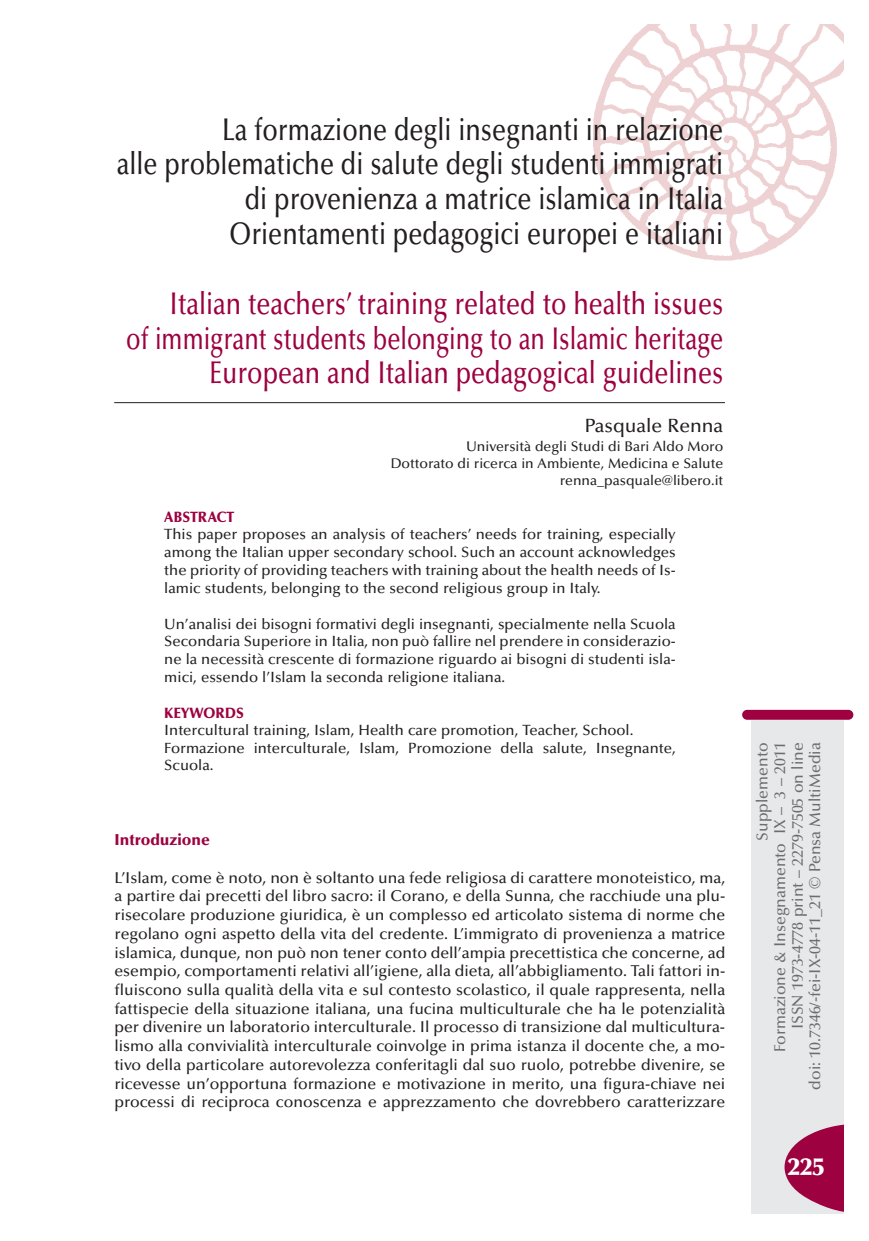
<style>
.page{position:relative;width:869px;height:1241px;background:#fff}
.page>*{position:absolute;margin:0;border:0;box-sizing:border-box;transform-origin:0 0}
.t1{font:500 31.5px/34.8px "Optima";color:#231f20;text-align:right;scale:.8 1}
.t2{font:500 31.5px/34.8px "Optima";color:#9d0140;text-align:right;scale:.8 1}
.t3{font:900 24.5px "Optima";color:#fff}
.t4{font:500 19.25px "Optima";color:#231f20}
.t5{font:500 15.75px/18.7px "Optima";color:#231f20;text-align:justify}
.t6{font:500 15.75px/17.5px "Optima";color:#6c6d70;text-align:right}
.t7{font:900 15.75px "Optima";color:#9d0140}
.t8{font:500 14.88px/17.8px "Optima";color:#231f20;text-align:justify}
.t9{font:900 14.88px "Optima";color:#9d0140;scale:.95 1}
.t10{font:500 14px/17px "Optima";color:#231f20;text-align:right}
</style>
<div class="page">
<img style="left:593px;top:25px;width:249px;height:236px">
<hr style="left:114px;top:402px;width:610px;height:1px;background:#231f20">
<div style="left:750px;top:720px;width:92px;height:493px;background:#e7e8e9"></div>
<div style="left:741px;top:709px;width:112px;height:10px;background:#9d0140;border-radius:5px"></div>
<svg style="left:784px;top:1123px;width:60px;height:89px"></svg>
<h1 class="t1" style="left:117px;top:115px;width:759px">La formazione degli insegnanti in relazione<br>alle problematiche di salute degli studenti immigrati di provenienza a matrice islamica in Italia Orientamenti pedagogici europei e italiani</h1>
<h1 class="t2" style="left:126px;top:289px;width:747px">Italian teachers’ training related to health issues<br>of immigrant students belonging to an Islamic heritage<br>European and Italian pedagogical guidelines</h1>
<p class="t4" style="left:584px;top:418px;width:140px">Pasquale Renna</p>
<p class="t10" style="left:390px;top:439px;width:334px">Università degli Studi di Bari Aldo Moro<br>Dottorato di ricerca in Ambiente, Medicina e Salute renna_pasquale@libero.it</p>
<p class="t9" style="left:164px;top:511px;width:75px">ABSTRACT</p>
<p class="t8" style="left:164px;top:527px;width:512px">This paper proposes an analysis of teachers’ needs for training, especially among the Italian upper secondary school. Such an account acknowledges the priority of providing teachers with training about the health needs of Is&shy;lamic students, belonging to the second religious group in Italy.</p>
<p class="t8" style="left:164px;top:616px;width:512px">Un’analisi dei bisogni formativi degli insegnanti, specialmente nella Scuola Secondaria Superiore in Italia, non può fallire nel prendere in considerazio&shy;ne la necessità crescente di formazione riguardo ai bisogni di studenti isla&shy;mici, essendo l’Islam la seconda religione italiana.</p>
<p class="t9" style="left:164px;top:706px;width:85px">KEYWORDS</p>
<p class="t8" style="left:164px;top:722px;width:512px;text-align:left">Intercultural training, Islam, Health care promotion, Teacher, School.<br>Formazione interculturale, Islam, Promozione della salute, Insegnante,<br>Scuola.</p>
<p class="t7" style="left:115px;top:833px;width:97px">Introduzione</p>
<p class="t5" style="left:114px;top:869px;width:612px">L’Islam, come è noto, non è soltanto una fede religiosa di carattere monoteistico, ma, a partire dai precetti del libro sacro: il Corano, e della Sunna, che racchiude una plu&shy;risecolare produzione giuridica, è un complesso ed articolato sistema di norme che regolano ogni aspetto della vita del credente. L’immigrato di provenienza a matrice islamica, dunque, non può non tener conto dell’ampia precettistica che concerne, ad esempio, comportamenti relativi all’igiene, alla dieta, all’abbigliamento. Tali fattori in&shy;fluiscono sulla qualità della vita e sul contesto scolastico, il quale rappresenta, nella fattispecie della situazione italiana, una fucina multiculturale che ha le potenzialità per divenire un laboratorio interculturale. Il processo di transizione dal multicultura&shy;lismo alla convivialità interculturale coinvolge in prima istanza il docente che, a mo&shy;tivo della particolare autorevolezza conferitagli dal suo ruolo, potrebbe divenire, se ricevesse un’opportuna formazione e motivazione in merito, una figura-chiave nei processi di reciproca conoscenza e apprezzamento che dovrebbero caratterizzare</p>
<p class="t6" style="left:754px;top:1089px;width:348px;rotate:-90deg">Supplemento<br>Formazione &amp; Insegnamento IX – 3 – 2011<br>ISSN 1973-4778 print – 2279-7505 on line<br>doi: 10.7346/-fei-IX-04-11_21 © Pensa MultiMedia</p>
<h2 class="t3" style="left:787px;top:1156px;width:38px">225</h2>
</div>
